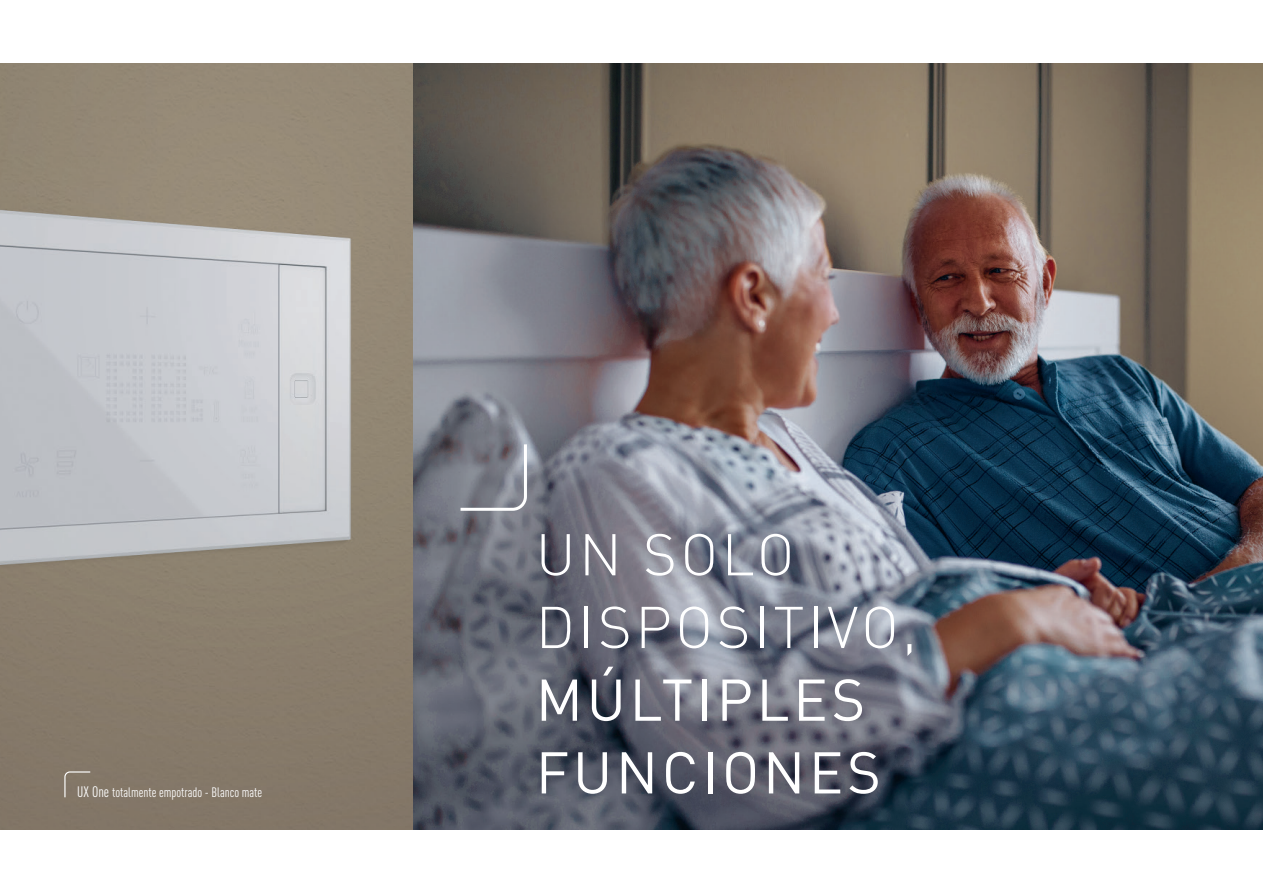
<style>
.page{position:relative;width:1263px;height:893px;background:#fff}
.page>*{position:absolute;margin:0;border:0;box-sizing:border-box;transform-origin:0 0}
.t1{font:300 57.9px/72.8px "DINOT";letter-spacing:.06em;color:#fff}
.t2{font:57.9px/72.8px "DINOT";letter-spacing:.06em;color:#fff}
.t3{font:condensed 13.5px "DINOT";color:#fff}
.s1{font-size:15px}
</style>
<div class="page">
<img style="left:0;top:64px;width:1263px;height:765px">
<svg style="left:457px;top:441px;width:71px;height:71px;background:#858791"></svg>
<svg style="left:64px;top:771px;width:27px;height:27px"></svg>
<p class="t3" style="left:77px;top:785px;width:186px"><span class="s1">UX One</span> totalmente empotrado - Blanco mate</p>
<h1 class="t1" style="left:536px;top:516px;width:383px">UN SOLO<br>DISPOSITIVO,</h1>
<h1 class="t2" style="left:536px;top:662px;width:347px">MÚLTIPLES<br>FUNCIONES</h1>
</div>
